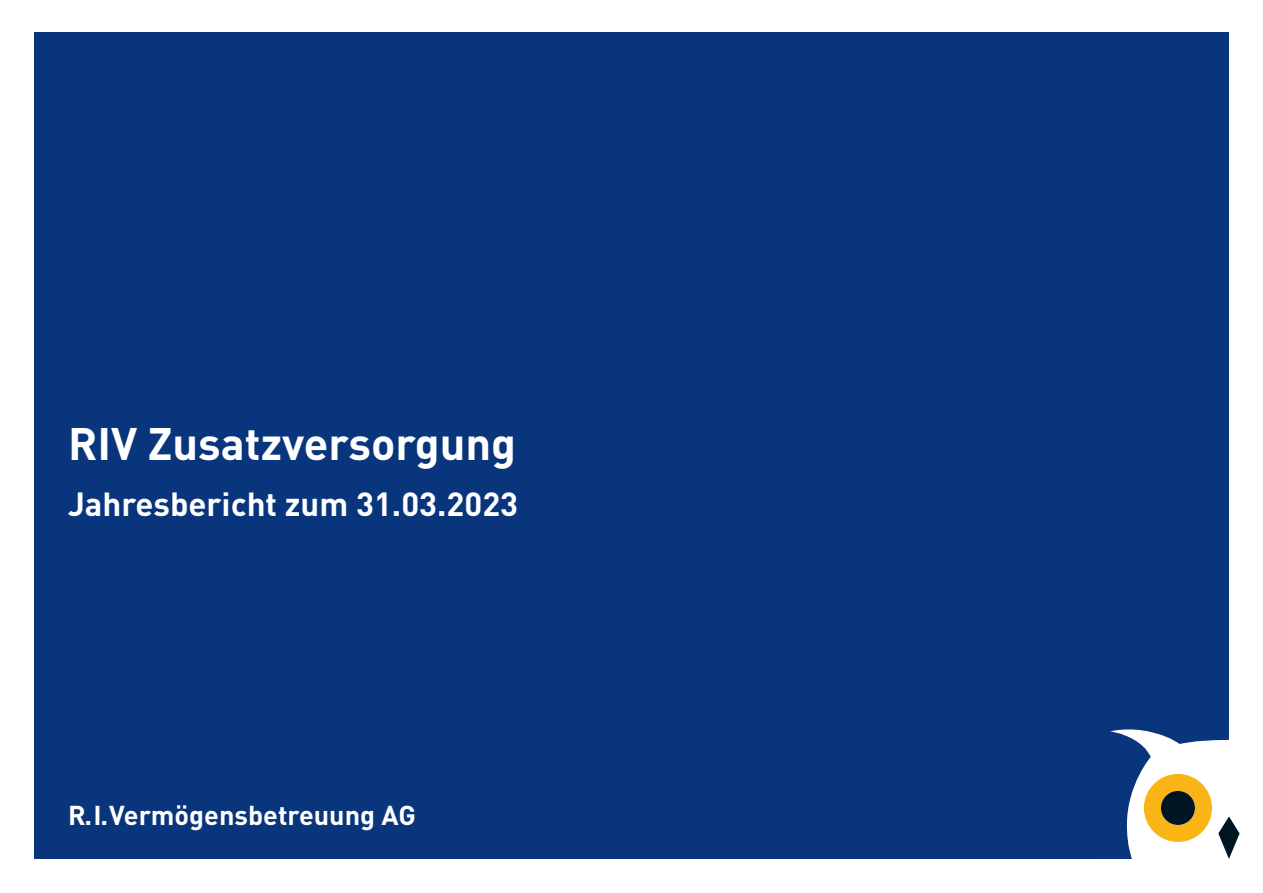
<style>
.page{position:relative;width:1263px;height:893px;background:#fff}
.page>*{position:absolute;margin:0;border:0;box-sizing:border-box;transform-origin:0 0}
.t1{font:700 45px "DINOT";color:#fff}
.t2{font:700 33px "DINOT";color:#fff}
.t3{font:700 27px "DINOT";color:#fff}
</style>
<div class="page">
<div style="left:34px;top:34px;width:1195px;height:825px;background:#08357c"></div>
<svg style="left:1110px;top:729px;width:130px;height:130px"></svg>
<div style="left:34px;top:32px;width:1194px;height:340px;background:#08357c"></div>
<h1 class="t1" style="left:68px;top:408px;width:450px">RIV Zusatzversorgung</h1>
<p class="t2" style="left:68px;top:478px;width:452px">Jahresbericht zum 31.03.2023</p>
<p class="t3" style="left:68px;top:794px;width:349px">R.I.Vermögensbetreuung AG</p>
</div>
